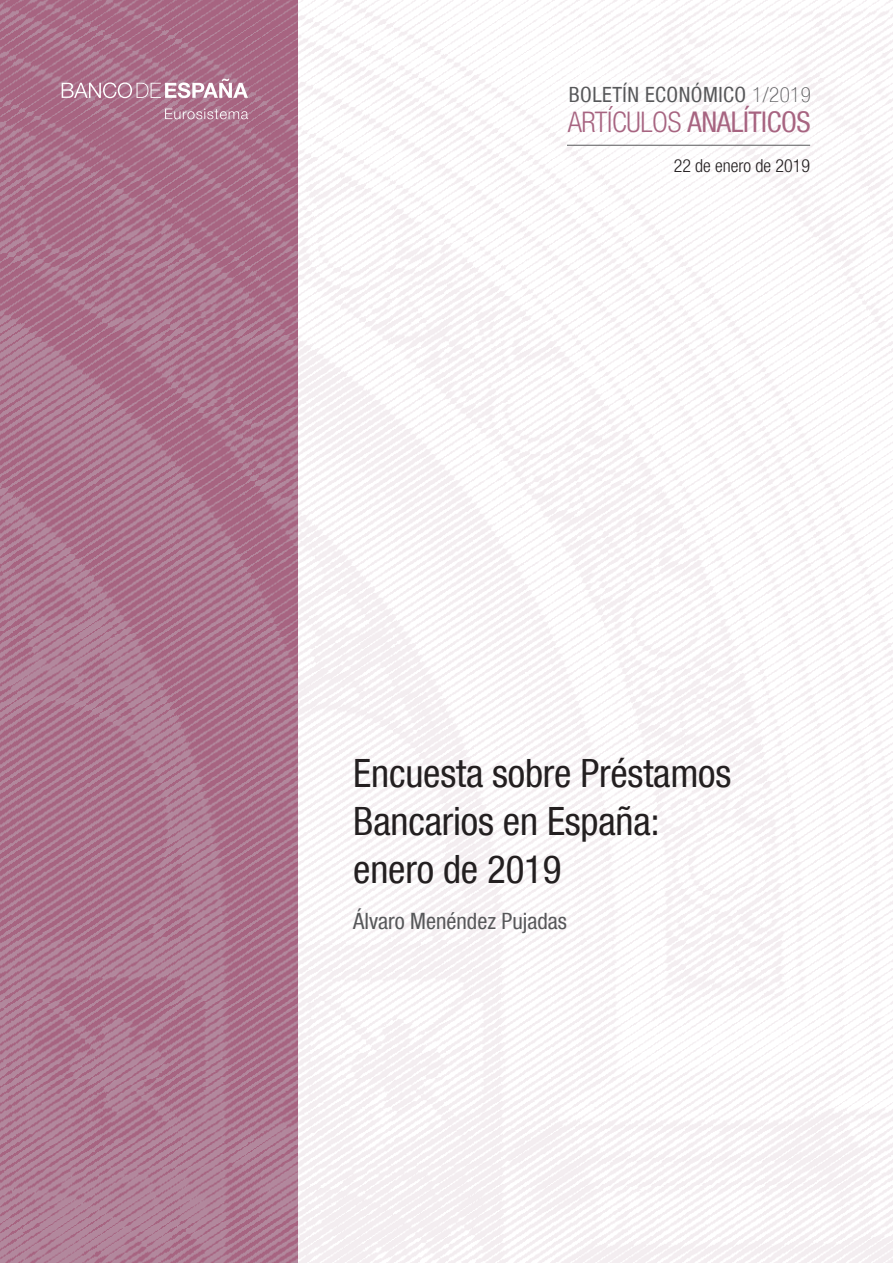
<style>
.page{position:relative;width:893px;height:1263px;background:#fff}
.page>*{position:absolute;margin:0;border:0;box-sizing:border-box;transform-origin:0 0}
.TITULO_GENERAL{font:condensed 39px/48px "Bd E Neue Helvetica";letter-spacing:-.005em;color:#231f20}
.TITULO_GENERAL-2{font:condensed 28.5px "Bd E Neue Helvetica";letter-spacing:-.015em;color:#a76481}
.AUTORES{font:condensed 22.5px "Bd E Neue Helvetica";color:#57585a}
.TITULO_GENERAL-3{font:condensed 21px "Bd E Neue Helvetica";letter-spacing:.025em;color:#57585a}
.INCLUSION_ARTICULO-M{font:300 condensed 18px "Bd E Neue Helvetica";color:#231f20}
.s1{font-weight:100}
.s2{font-weight:300}
</style>
<div class="page">
<img style="left:0;top:0;width:298px;height:1263px">
<svg style="left:165px;top:109px;width:83px;height:10px"></svg>
<svg style="left:62px;top:79px;width:186px;height:19px"></svg>
<hr style="left:567px;top:145px;width:243px;height:1px;background:#57585a">
<p class="TITULO_GENERAL-3" style="left:569px;top:82px;width:244px">BOLETÍN ECONÓMICO <span class="s1">1/2019</span></p>
<p class="TITULO_GENERAL-2" style="left:568px;top:105px;width:245px"><span class="s2">ARTÍCULOS</span> ANALÍTICOS</p>
<p class="INCLUSION_ARTICULO-M" style="left:674px;top:155px;width:138px">22 de enero de 2019</p>
<p class="TITULO_GENERAL" style="left:353px;top:749px;width:379px">Encuesta sobre Préstamos<br>Bancarios en España: enero de 2019</p>
<p class="AUTORES" style="left:353px;top:907px;width:215px">Álvaro Menéndez Pujadas</p>
</div>
